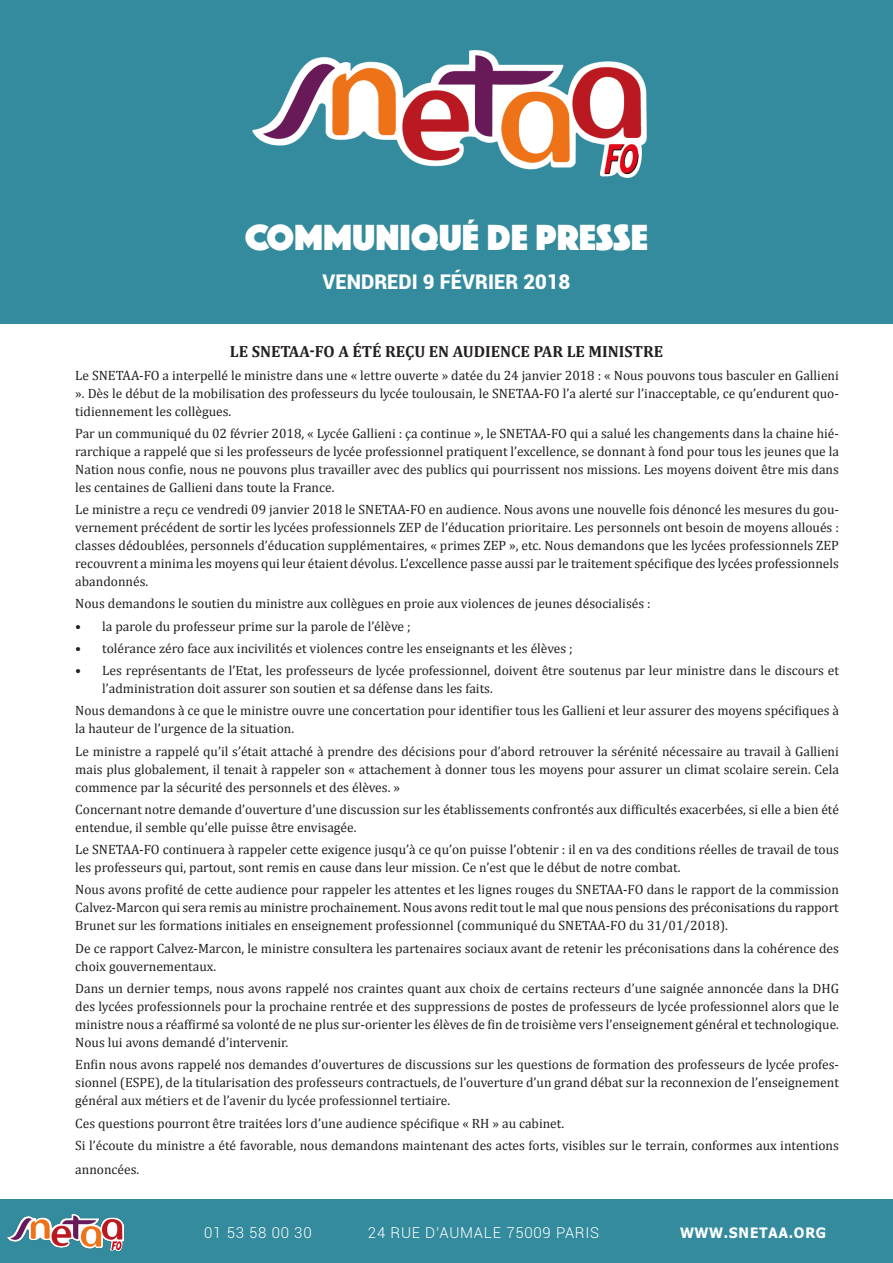
<style>
.page{position:relative;width:893px;height:1263px;background:#fff}
.page>*{position:absolute;margin:0;border:0;box-sizing:border-box;transform-origin:0 0}
.t1{font:37.5px "Phosphate Solid";color:#fff}
.t2{font:900 20.25px "Roboto";color:#fff}
.t3{font:700 16.2px "Cambria";color:#231f20}
.t4{font:300 15px "Roboto";letter-spacing:.05em;color:#fff}
.t5{font:15px "Dreamer";letter-spacing:.05em;color:#fff}
.t6{font:13.5px/18px "Cambria";color:#231f20;text-align:justify}
</style>
<div class="page">
<div style="left:0;top:0;width:893px;height:324px;background:#338b9d"></div>
<img style="left:252px;top:51px;width:394px;height:126px">
<div style="left:0;top:1199px;width:893px;height:64px;background:#338b9d"></div>
<img style="left:7px;top:1214px;width:117px;height:36px">
<p class="t1" style="left:245px;top:219px;width:405px">COMMUNIQUÉ DE PRESSE</p>
<p class="t2" style="left:323px;top:267px;width:249px">VENDREDI 9 FÉVRIER 2018</p>
<p class="t3" style="left:230px;top:340px;width:435px">LE SNETAA-FO A ÉTÉ REÇU EN AUDIENCE PAR LE MINISTRE</p>
<p class="t6" style="left:75px;top:366px;width:765px">Le SNETAA-FO a interpellé le ministre dans une « lettre ouverte » datée du 24 janvier 2018 : « Nous pouvons tous basculer en Gallieni ». Dès le début de la mobilisation des professeurs du lycée toulousain, le SNETAA-FO l’a alerté sur l’inacceptable, ce qu’endurent quo&shy;tidiennement les collègues.</p>
<p class="t6" style="left:75px;top:424px;width:765px">Par un communiqué du 02 février 2018, « Lycée Gallieni : ça continue », le SNETAA-FO qui a salué les changements dans la chaine hié&shy;rarchique a rappelé que si les professeurs de lycée professionnel pratiquent l’excellence, se donnant à fond pour tous les jeunes que la Nation nous confie, nous ne pouvons plus travailler avec des publics qui pourrissent nos missions. Les moyens doivent être mis dans les centaines de Gallieni dans toute la France.</p>
<p class="t6" style="left:75px;top:500px;width:765px">Le ministre a reçu ce vendredi 09 janvier 2018 le SNETAA-FO en audience. Nous avons une nouvelle fois dénoncé les mesures du gou&shy;vernement précédent de sortir les lycées professionnels ZEP de l’éducation prioritaire. Les personnels ont besoin de moyens alloués : classes dédoublées, personnels d’éducation supplémentaires, « primes ZEP », etc. Nous demandons que les lycées professionnels ZEP recouvrent a minima les moyens qui leur étaient dévolus. L’excellence passe aussi par le traitement spécifique des lycées professionnels abandonnés.</p>
<p class="t6" style="left:75px;top:595px;width:577px">Nous demandons le soutien du ministre aux collègues en proie aux violences de jeunes désocialisés :</p>
<p class="t6" style="left:75px;top:617px;width:337px">• la parole du professeur prime sur la parole de l’élève ;</p>
<p class="t6" style="left:75px;top:639px;width:499px">• tolérance zéro face aux incivilités et violences contre les enseignants et les élèves ;</p>
<p class="t6" style="left:102px;top:661px;width:738px;text-indent:-27px">• Les représentants de l’Etat, les professeurs de lycée professionnel, doivent être soutenus par leur ministre dans le discours et l’administration doit assurer son soutien et sa défense dans les faits.</p>
<p class="t6" style="left:75px;top:702px;width:765px">Nous demandons à ce que le ministre ouvre une concertation pour identifier tous les Gallieni et leur assurer des moyens spécifiques à la hauteur de l’urgence de la situation.</p>
<p class="t6" style="left:75px;top:742px;width:765px">Le ministre a rappelé qu’il s’était attaché à prendre des décisions pour d’abord retrouver la sérénité nécessaire au travail à Gallieni mais plus globalement, il tenait à rappeler son « attachement à donner tous les moyens pour assurer un climat scolaire serein. Cela commence par la sécurité des personnels et des élèves. »</p>
<p class="t6" style="left:75px;top:800px;width:765px">Concernant notre demande d’ouverture d’une discussion sur les établissements confrontés aux difficultés exacerbées, si elle a bien été entendue, il semble qu’elle puisse être envisagée.</p>
<p class="t6" style="left:75px;top:840px;width:765px">Le SNETAA-FO continuera à rappeler cette exigence jusqu’à ce qu’on puisse l’obtenir : il en va des conditions réelles de travail de tous les professeurs qui, partout, sont remis en cause dans leur mission. Ce n’est que le début de notre combat.</p>
<p class="t6" style="left:75px;top:881px;width:765px">Nous avons profité de cette audience pour rappeler les attentes et les lignes rouges du SNETAA-FO dans le rapport de la commission Calvez-Marcon qui sera remis au ministre prochainement. Nous avons redit tout le mal que nous pensions des préconisations du rapport Brunet sur les formations initiales en enseignement professionnel (communiqué du SNETAA-FO du 31/01/2018).</p>
<p class="t6" style="left:75px;top:939px;width:765px">De ce rapport Calvez-Marcon, le ministre consultera les partenaires sociaux avant de retenir les préconisations dans la cohérence des choix gouvernementaux.</p>
<p class="t6" style="left:75px;top:979px;width:765px">Dans un dernier temps, nous avons rappelé nos craintes quant aux choix de certains recteurs d’une saignée annoncée dans la DHG des lycées professionnels pour la prochaine rentrée et des suppressions de postes de professeurs de lycée professionnel alors que le ministre nous a réaffirmé sa volonté de ne plus sur-orienter les élèves de fin de troisième vers l’enseignement général et technologique.<br>Nous lui avons demandé d’intervenir.</p>
<p class="t6" style="left:75px;top:1055px;width:765px">Enfin nous avons rappelé nos demandes d’ouvertures de discussions sur les questions de formation des professeurs de lycée profes&shy;sionnel (ESPE), de la titularisation des professeurs contractuels, de l’ouverture d’un grand débat sur la reconnexion de l’enseignement général aux métiers et de l’avenir du lycée professionnel tertiaire.</p>
<p class="t6" style="left:75px;top:1114px;width:491px">Ces questions pourront être traitées lors d’une audience spécifique « RH » au cabinet.</p>
<p class="t6" style="left:75px;top:1133px;width:765px;line-height:24px">Si l’écoute du ministre a été favorable, nous demandons maintenant des actes forts, visibles sur le terrain, conformes aux intentions annoncées.</p>
<p class="t4" style="left:204px;top:1222px;width:109px">01 53 58 00 30</p>
<p class="t4" style="left:368px;top:1222px;width:233px">24 RUE D’AUMALE 75009 PARIS</p>
<p class="t5" style="left:680px;top:1223px;width:148px">WWW.SNETAA.ORG</p>
</div>
